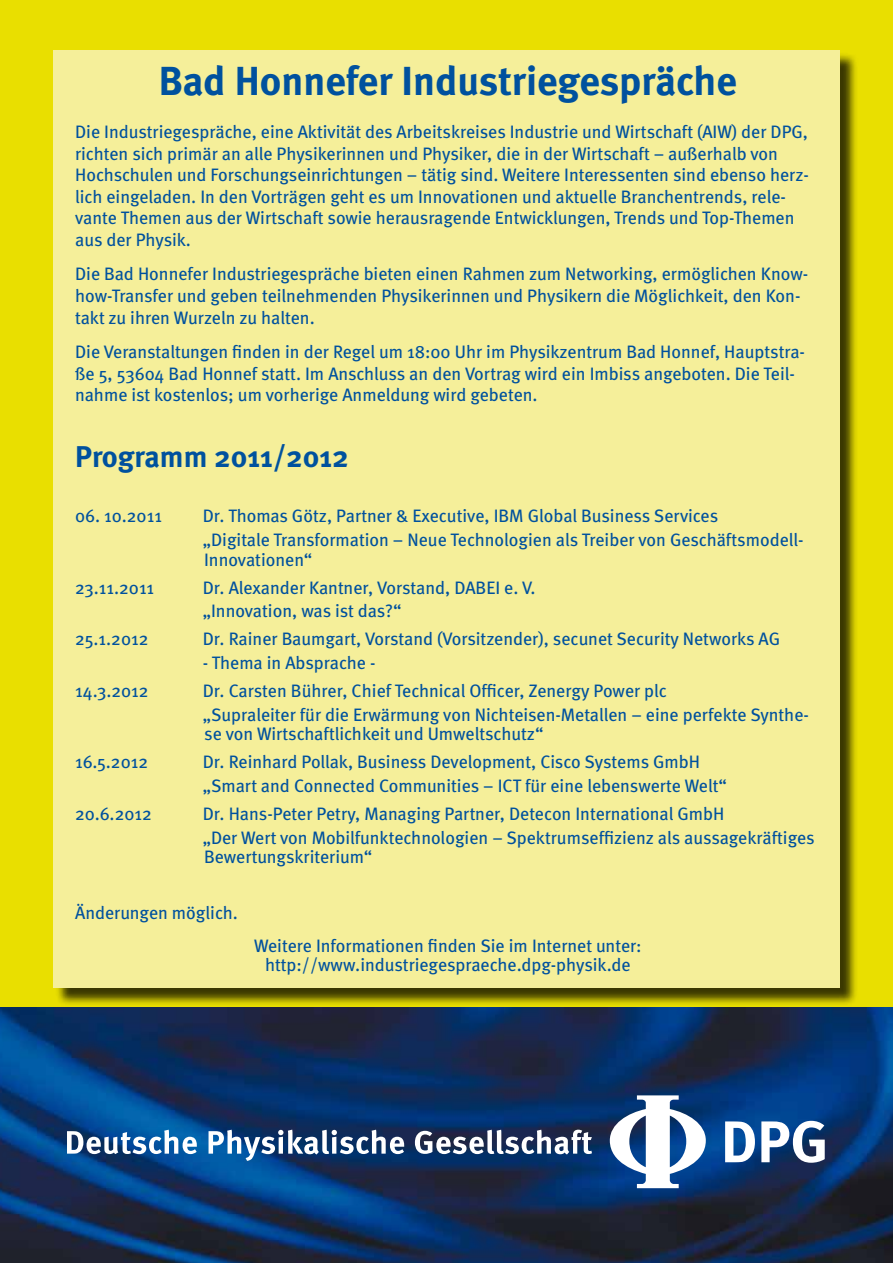
<style>
.page{position:relative;width:893px;height:1263px;background:#e9df00}
.page>*{position:absolute;margin:0;border:0;box-sizing:border-box;transform-origin:0 0}
.t1{font:700 40.5px "Meta";color:#00519e}
.t2{font:700 30px "Meta";color:#00519e}
.t3{font:18px/21.6px "Meta";color:#00519e}
</style>
<div class="page">
<img style="left:0;top:1008px;width:893px;height:255px">
<svg style="left:67px;top:1129px;width:525px;height:32px;background:#517198"></svg>
<svg style="left:725px;top:1121px;width:100px;height:42px;background:#869fbe"></svg>
<svg style="left:610px;top:1095px;width:96px;height:93px;background:#839dbe"></svg>
<div style="left:55px;top:52px;width:803px;height:954px;background:#000;opacity:.75"></div>
<div style="left:53px;top:50px;width:787px;height:937px;background:#f5ef9a"></div>
<h1 class="t1" style="left:159px;top:57px;width:580px">Bad Honnefer Industriegespräche</h1>
<p class="t3" style="left:75px;top:121px;width:735px">Die Industriegespräche, eine Aktivität des Arbeitskreises Industrie und Wirtschaft (AIW) der DPG, richten sich primär an alle Physikerinnen und Physiker, die in der Wirtschaft – außerhalb von Hochschulen und Forschungseinrichtungen – tätig sind. Weitere Interessenten sind ebenso herz&shy;lich eingeladen. In den Vorträgen geht es um Innovationen und aktuelle Branchentrends, rele&shy;vante Themen aus der Wirtschaft sowie herausragende Entwicklungen, Trends und Top-Themen aus der Physik.</p>
<p class="t3" style="left:75px;top:263px;width:735px">Die Bad Honnefer Industriegespräche bieten einen Rahmen zum Networking, ermöglichen Know&shy;how-Transfer und geben teilnehmenden Physikerinnen und Physikern die Möglichkeit, den Kon&shy;takt zu ihren Wurzeln zu halten.</p>
<p class="t3" style="left:75px;top:341px;width:731px">Die Veranstaltungen finden in der Regel um 18:00 Uhr im Physikzentrum Bad Honnef, Hauptstra&shy;ße 5, 53604 Bad Honnef statt. Im Anschluss an den Vortrag wird ein Imbiss angeboten. Die Teil&shy;nahme ist kostenlos; um vorherige Anmeldung wird gebeten.</p>
<h2 class="t2" style="left:75px;top:439px;width:275px">Programm 2011/2012</h2>
<p class="t3" style="left:75px;top:505px;width:88px">06. 10.2011</p>
<p class="t3" style="left:203px;top:504px;width:602px;line-height:23.7px">Dr. Thomas Götz, Partner &amp; Executive, IBM Global Business Services<br>„Digitale Transformation – Neue Technologien als Treiber von Geschäftsmodell-</p>
<p class="t3" style="left:204px;top:548px;width:109px">Innovationen“</p>
<p class="t3" style="left:75px;top:576px;width:81px">23.11.2011</p>
<p class="t3" style="left:203px;top:575px;width:334px;line-height:23.7px">Dr. Alexander Kantner, Vorstand, DABEI e. V. „Innovation, was ist das?“</p>
<p class="t3" style="left:75px;top:628px;width:75px">25.1.2012</p>
<p class="t3" style="left:203px;top:628px;width:579px">Dr. Rainer Baumgart, Vorstand (Vorsitzender), secunet Security Networks AG</p>
<p class="t3" style="left:203px;top:652px;width:174px">- Thema in Absprache -</p>
<p class="t3" style="left:75px;top:680px;width:75px">14.3.2012</p>
<p class="t3" style="left:203px;top:679px;width:608px;line-height:23.7px">Dr. Carsten Bührer, Chief Technical Officer, Zenergy Power plc<br>„Supraleiter für die Erwärmung von Nichteisen-Metallen – eine perfekte Synthe-</p>
<p class="t3" style="left:204px;top:723px;width:341px">se von Wirtschaftlichkeit und Umweltschutz“</p>
<p class="t3" style="left:75px;top:751px;width:75px">16.5.2012</p>
<p class="t3" style="left:203px;top:750px;width:526px;line-height:23.7px">Dr. Reinhard Pollak, Business Development, Cisco Systems GmbH „Smart and Connected Communities – ICT für eine lebenswerte Welt“</p>
<p class="t3" style="left:75px;top:803px;width:78px">20.6.2012</p>
<p class="t3" style="left:203px;top:802px;width:613px;line-height:23.7px">Dr. Hans-Peter Petry, Managing Partner, Detecon International GmbH<br>„Der Wert von Mobilfunktechnologien – Spektrumseffizienz als aussagekräftiges</p>
<p class="t3" style="left:204px;top:846px;width:170px">Bewertungskriterium“</p>
<p class="t3" style="left:75px;top:902px;width:164px">Änderungen möglich.</p>
<p class="t3" style="left:254px;top:935px;width:389px;line-height:19.5px;text-align:center">Weitere Informationen finden Sie im Internet unter: http://www.industriegespraeche.dpg-physik.de</p>
</div>
